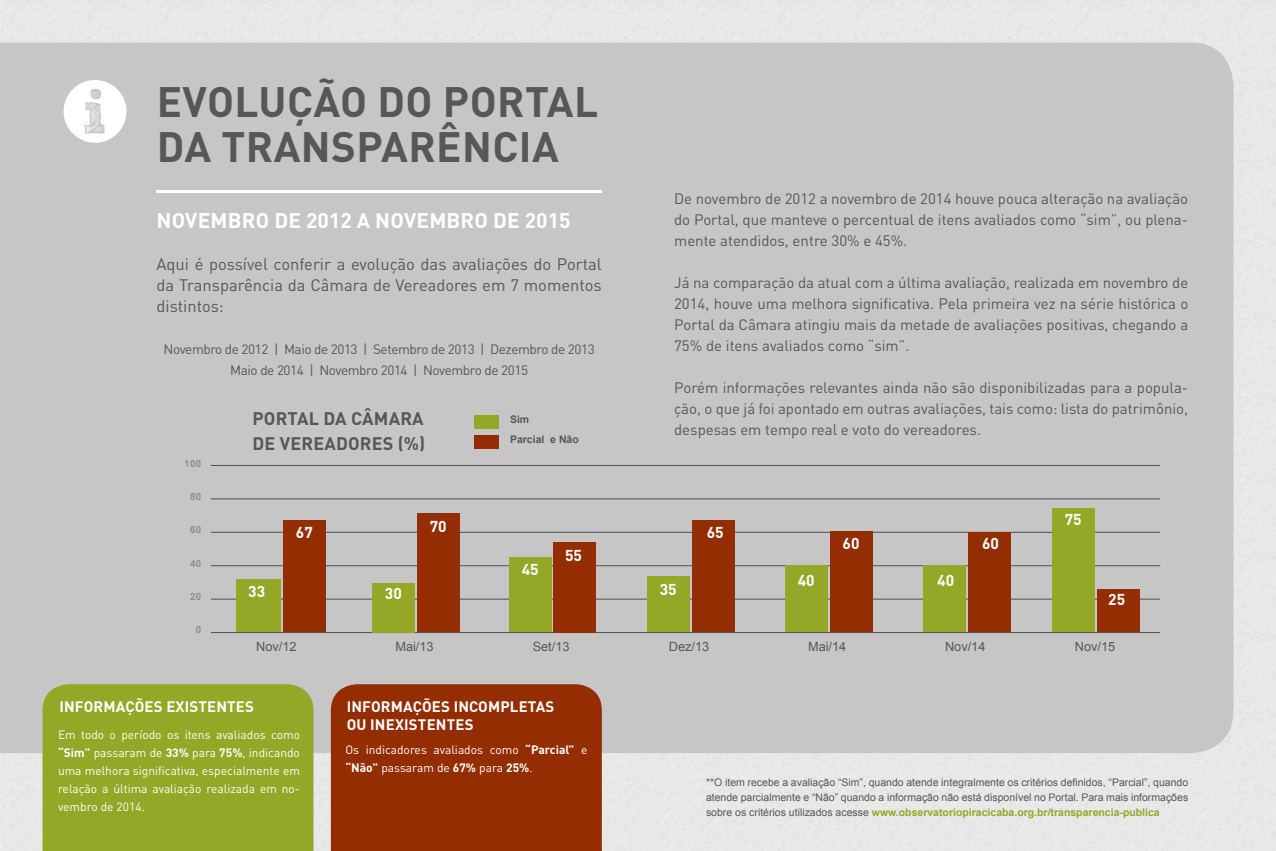
<style>
.page{position:relative;width:1276px;height:851px;background:#fff}
.page>*{position:absolute;margin:0;border:0;box-sizing:border-box;transform-origin:0 0}
.t1{font:700 42px/45px "DIN Pro";letter-spacing:.01em;color:#575756}
.t2{font:700 21px "DIN Pro";letter-spacing:.01em;color:#fff}
.t3{font:700 18px/24px "DIN Pro";letter-spacing:.01em;color:#575756}
.t4{font:16.5px/21px "DIN Pro";color:#575756;text-align:justify}
.t5{font:700 15.6px "DIN Pro";color:#fff}
.t6{font:15px/21px "DIN Pro";color:#575756;text-align:justify}
.t7{font:700 15px/18px "DIN Pro";letter-spacing:.01em;color:#fff}
.t8{font:13.5px/21px "DIN Pro";letter-spacing:-.03em;color:#575756;text-align:center}
.t9{font:12.75px "Arial";color:#575756}
.t10{font:12px/18px "DIN Pro";color:#fff;text-align:justify}
.t11{font:10.5px/15px "Arial";color:#575756;text-align:justify}
.t12{font:700 10.5px/19.5px "Arial";color:#575756}
.t13{font:700 9.9px "Arial";color:#575756}
.s1{font-weight:700}
.s2{font-weight:700;color:#94a726}
</style>
<div class="page">
<div style="left:0;top:0;width:1276px;height:850px;background:#e8e8e8"></div>
<div style="left:0;top:43px;width:1233px;height:710px;background:#c6c6c6"></div>
<hr style="left:156px;top:190px;width:446px;height:2px;background:#fff">
<div style="left:474px;top:435px;width:25px;height:13px;background:#952d03"></div>
<div style="left:474px;top:415px;width:25px;height:14px;background:#94a726"></div>
<hr style="left:211px;top:632px;width:949px;height:1px;background:#575756">
<hr style="left:211px;top:598px;width:949px;height:1px;background:#575756">
<hr style="left:211px;top:565px;width:949px;height:1px;background:#575756">
<hr style="left:211px;top:531px;width:949px;height:1px;background:#575756">
<hr style="left:211px;top:498px;width:949px;height:1px;background:#575756">
<hr style="left:211px;top:465px;width:949px;height:1px;background:#575756">
<div style="left:236px;top:579px;width:45px;height:53px;background:#94a726"></div>
<div style="left:283px;top:520px;width:42px;height:112px;background:#952d03"></div>
<div style="left:372px;top:583px;width:42px;height:49px;background:#94a726"></div>
<div style="left:417px;top:513px;width:42px;height:119px;background:#952d03"></div>
<div style="left:509px;top:557px;width:42px;height:75px;background:#94a726"></div>
<div style="left:554px;top:542px;width:42px;height:90px;background:#952d03"></div>
<div style="left:647px;top:576px;width:42px;height:56px;background:#94a726"></div>
<div style="left:692px;top:520px;width:42px;height:112px;background:#952d03"></div>
<div style="left:785px;top:565px;width:42px;height:67px;background:#94a726"></div>
<div style="left:830px;top:531px;width:42px;height:101px;background:#952d03"></div>
<div style="left:968px;top:532px;width:42px;height:100px;background:#952d03"></div>
<div style="left:1097px;top:589px;width:42px;height:43px;background:#952d03"></div>
<div style="left:923px;top:565px;width:42px;height:67px;background:#94a726"></div>
<div style="left:1052px;top:509px;width:42px;height:123px;background:#94a726"></div>
<div style="left:43px;top:684px;width:270px;height:166px;background:#94a726"></div>
<div style="left:331px;top:684px;width:271px;height:166px;background:#952d03"></div>
<svg style="left:64px;top:80px;width:62px;height:63px"></svg>
<h1 class="t1" style="left:157px;top:78px;width:443px">EVOLUÇÃO DO PORTAL<br>DA TRANSPARÊNCIA</h1>
<h2 class="t2" style="left:157px;top:206px;width:415px">NOVEMBRO DE 2012 A NOVEMBRO DE 2015</h2>
<p class="t4" style="left:156px;top:253px;width:447px">Aqui é possível conferir a evolução das avaliações do Portal da Transparência da Câmara de Vereadores em 7 momentos distintos:</p>
<p class="t8" style="left:164px;top:338px;width:432px">Novembro de 2012 | Maio de 2013 | Setembro de 2013 | Dezembro de 2013<br>Maio de 2014 | Novembro 2014 | Novembro de 2015</p>
<p class="t13" style="left:185px;top:456px;width:18px">100</p>
<p class="t13" style="left:190px;top:490px;width:13px">80</p>
<p class="t13" style="left:190px;top:523px;width:13px">60</p>
<p class="t13" style="left:190px;top:556px;width:13px">40</p>
<p class="t13" style="left:190px;top:590px;width:13px">20</p>
<p class="t13" style="left:196px;top:623px;width:7px">0</p>
<p class="t3" style="left:252px;top:406px;width:174px">PORTAL DA CÂMARA<br>DE VEREADORES (%)</p>
<p class="t12" style="left:510px;top:410px;width:70px">Sim<br>Parcial e Não</p>
<p class="t5" style="left:296px;top:521px;width:18px">67</p>
<p class="t5" style="left:430px;top:515px;width:18px">70</p>
<p class="t5" style="left:565px;top:544px;width:18px">55</p>
<p class="t5" style="left:522px;top:559px;width:18px">45</p>
<p class="t5" style="left:248px;top:580px;width:18px">33</p>
<p class="t5" style="left:385px;top:582px;width:18px">30</p>
<p class="t9" style="left:256px;top:638px;width:42px">Nov/12</p>
<p class="t9" style="left:395px;top:638px;width:40px">Mai/13</p>
<p class="t9" style="left:533px;top:638px;width:38px">Set/13</p>
<p class="t7" style="left:59px;top:697px;width:196px">INFORMAÇÕES EXISTENTES</p>
<p class="t7" style="left:347px;top:697px;width:209px">INFORMAÇÕES INCOMPLETAS<br>OU INEXISTENTES</p>
<p class="t10" style="left:58px;top:725px;width:243px">Em todo o período os itens avaliados como <span class="s1">“Sim”</span> passaram de <span class="s1">33%</span> para <span class="s1">75%</span>, indicando uma melhora significativa, especialmente em relação a última avaliação realizada em no&shy;vembro de 2014.</p>
<p class="t10" style="left:345px;top:739px;width:243px">Os indicadores avaliados como <span class="s1">“Parcial”</span> e <span class="s1">“Não”</span> passaram de <span class="s1">67%</span> para <span class="s1">25%</span>.</p>
<p class="t6" style="left:674px;top:187px;width:515px">De novembro de 2012 a novembro de 2014 houve pouca alteração na avaliação do Portal, que manteve o percentual de itens avaliados como “sim”, ou plena&shy;mente atendidos, entre 30% e 45%.</p>
<p class="t6" style="left:674px;top:271px;width:516px">Já na comparação da atual com a última avaliação, realizada em novembro de 2014, houve uma melhora significativa. Pela primeira vez na série histórica o Portal da Câmara atingiu mais da metade de avaliações positivas, chegando a 75% de itens avaliados como “sim”.</p>
<p class="t6" style="left:674px;top:376px;width:515px">Porém informações relevantes ainda não são disponibilizadas para a popula&shy;ção, o que já foi apontado em outras avaliações, tais como: lista do patrimônio, despesas em tempo real e voto do vereadores.</p>
<p class="t5" style="left:660px;top:578px;width:18px">35</p>
<p class="t5" style="left:707px;top:521px;width:18px">65</p>
<p class="t5" style="left:798px;top:569px;width:18px">40</p>
<p class="t5" style="left:842px;top:532px;width:18px">60</p>
<p class="t5" style="left:937px;top:569px;width:18px">40</p>
<p class="t5" style="left:982px;top:532px;width:18px">60</p>
<p class="t5" style="left:1064px;top:509px;width:18px">75</p>
<p class="t5" style="left:1108px;top:588px;width:18px">25</p>
<p class="t9" style="left:669px;top:638px;width:42px">Dez/13</p>
<p class="t9" style="left:808px;top:638px;width:40px">Mai/14</p>
<p class="t9" style="left:945px;top:638px;width:42px">Nov/14</p>
<p class="t9" style="left:1074px;top:638px;width:42px">Nov/15</p>
<p class="t11" style="left:706px;top:775px;width:484px">**O item recebe a avaliação “Sim”, quando atende integralmente os critérios definidos, “Parcial”, quando atende parcialmente e “Não” quando a informação não está disponível no Portal. Para mais informações sobre os critérios utilizados acesse <span class="s2">www.observatoriopiracicaba.org.br/transparencia-publica</span></p>
</div>
